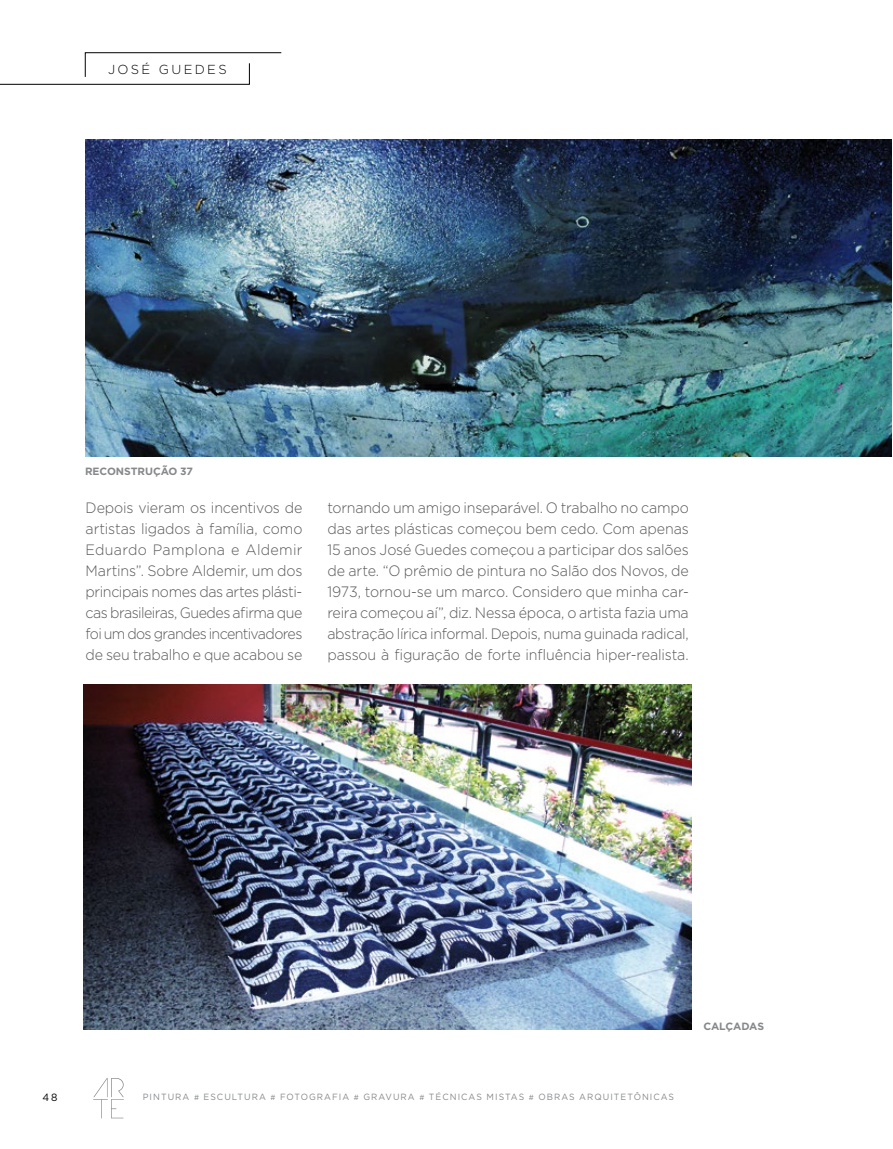
<style>
.page{position:relative;width:893px;height:1149px;background:#fff}
.page>*{position:absolute;margin:0;border:0;box-sizing:border-box;transform-origin:0 0}
.t1{font:300 15px/21px "Gotham";letter-spacing:-.015em;color:#58585a;text-align:justify;scale:.95 1}
.t2{font:300 13.05px "Gotham";letter-spacing:.18em;color:#000}
.t3{font:700 10.5px "Gotham";letter-spacing:-.005em;color:#87888a}
.t4{font:10.5px "Gotham";color:#000;scale:.96 1}
.t5{font:9px "Gotham";letter-spacing:.12em;color:#87888a;scale:.96 1}
.s1{font-size:7.5px}
</style>
<div class="page">
<svg style="left:0;top:52px;width:282px;height:33px"></svg>
<img style="left:86px;top:139px;width:806px;height:318px">
<img style="left:84px;top:684px;width:607px;height:345px">
<svg style="left:93px;top:1078px;width:31px;height:39px"></svg>
<p class="t2" style="left:108px;top:61px;width:120px">JOSÉ GUEDES</p>
<p class="t3" style="left:85px;top:464px;width:109px">RECONSTRUÇÃO 37</p>
<p class="t1" style="left:86px;top:497px;width:230px">Depois vieram os incentivos de artistas ligados à família, como Eduardo Pamplona e Aldemir Martins”. Sobre Aldemir, um dos principais nomes das artes plásti&shy;cas brasileiras, Guedes afirma que foi um dos grandes incentivadores de seu trabalho e que acabou se</p>
<p class="t1" style="left:327px;top:497px;width:382px">tornando um amigo inseparável. O trabalho no campo das artes plásticas começou bem cedo. Com apenas 15 anos José Guedes começou a participar dos salões de arte. “O prêmio de pintura no Salão dos Novos, de 1973, tornou-se um marco. Considero que minha car&shy;reira começou aí”, diz. Nessa época, o artista fazia uma abstração lírica informal. Depois, numa guinada radical, passou à figuração de forte influência hiper-realista.</p>
<p class="t4" style="left:43px;top:1089px;width:17px">48</p>
<p class="t5" style="left:143px;top:1091px;width:555px">PINTURA <span class="s1">#</span> ESCULTURA <span class="s1">#</span> FOTOGRAFIA <span class="s1">#</span> GRAVURA <span class="s1">#</span> TÉCNICAS MISTAS <span class="s1">#</span> OBRAS ARQUITETÔNICAS</p>
<p class="t3" style="left:703px;top:1018px;width:62px">CALÇADAS</p>
</div>
